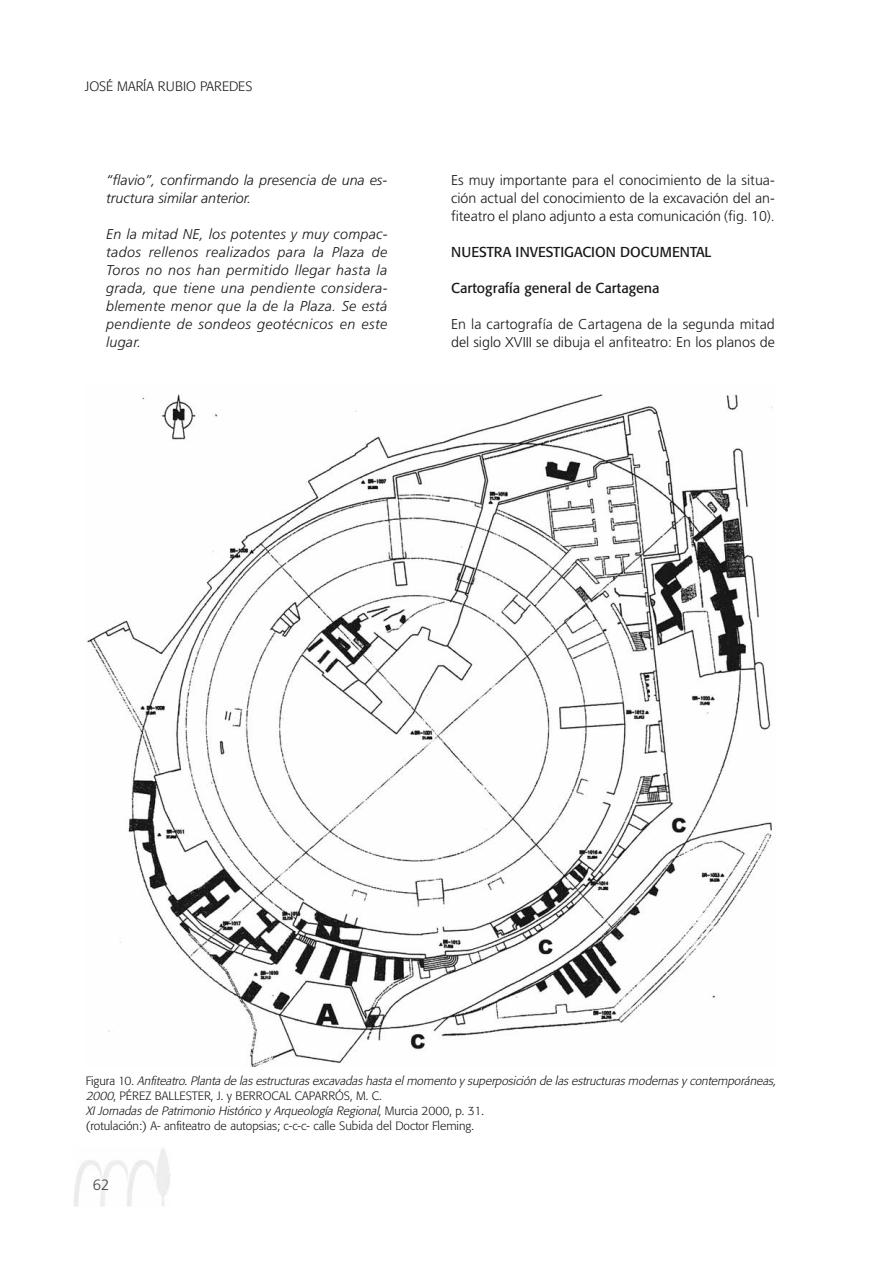
<style>
.page{position:relative;width:893px;height:1263px;background:#fff}
.page>*{position:absolute;margin:0;border:0;box-sizing:border-box;transform-origin:0 0}
.t1{font:300 15px "Frutiger LT";color:#474747}
.t2{font:italic 300 14.25px/18px "Frutiger LT";letter-spacing:.005em;color:#191919}
.t3{font:300 14.25px/18px "Frutiger LT";color:#191919;text-align:justify}
.t4{font:14.25px "Formata";color:#191919}
.t5{font:300 13.5px "Formata";color:#191919}
.t6{font:italic 300 12px/14.9px "Formata";color:#191919}
.s1{font-style:normal}
</style>
<div class="page">
<img style="left:87px;top:394px;width:685px;height:673px">
<img style="left:74px;top:1148px;width:96px;height:58px">
<p class="t5" style="left:85px;top:81px;width:169px">JOSÉ MARÍA RUBIO PAREDES</p>
<p class="t2" style="left:106px;top:172px;width:283px">“flavio”, confirmando la presencia de una es&shy;tructura similar anterior.</p>
<p class="t2" style="left:106px;top:226px;width:283px;text-align:justify">En la mitad NE, los potentes y muy compac&shy;tados rellenos realizados para la Plaza de Toros no nos han permitido llegar hasta la grada, que tiene una pendiente considera&shy;blemente menor que la de la Plaza. Se está pendiente de sondeos geotécnicos en este lugar.</p>
<p class="t3" style="left:451px;top:172px;width:325px">Es muy importante para el conocimiento de la situa&shy;ción actual del conocimiento de la excavación del an&shy;fiteatro el plano adjunto a esta comunicación (fig. 10).</p>
<p class="t4" style="left:451px;top:246px;width:262px">NUESTRA INVESTIGACION DOCUMENTAL</p>
<p class="t4" style="left:451px;top:282px;width:210px">Cartografía general de Cartagena</p>
<p class="t3" style="left:451px;top:316px;width:325px">En la cartografía de Cartagena de la segunda mitad del siglo XVIII se dibuja el anfiteatro: En los planos de</p>
<p class="t6" style="left:86px;top:1075px;width:694px"><span class="s1">F i g u r a 1 0 .</span> Anfiteatro.Planta de las estructuras excavadas hasta elmomento y superposición de las estructuras modernas y contemporáneas, 2000<span class="s1">, PÉREZ BALLESTER, J. y BERROCAL CAPARRÓS, M. C.<br></span>XI Jornadas de Patrimonio Histórico y Arqueología Regional<span class="s1">, M u r c i a 2 0 0 0 , p . 3 1 .<br>(rotulación:) A- anfiteatro de autopsias; c-c-c- calle Subida del Doctor Fleming.</span></p>
<p class="t1" style="left:93px;top:1179px;width:18px">62</p>
</div>
